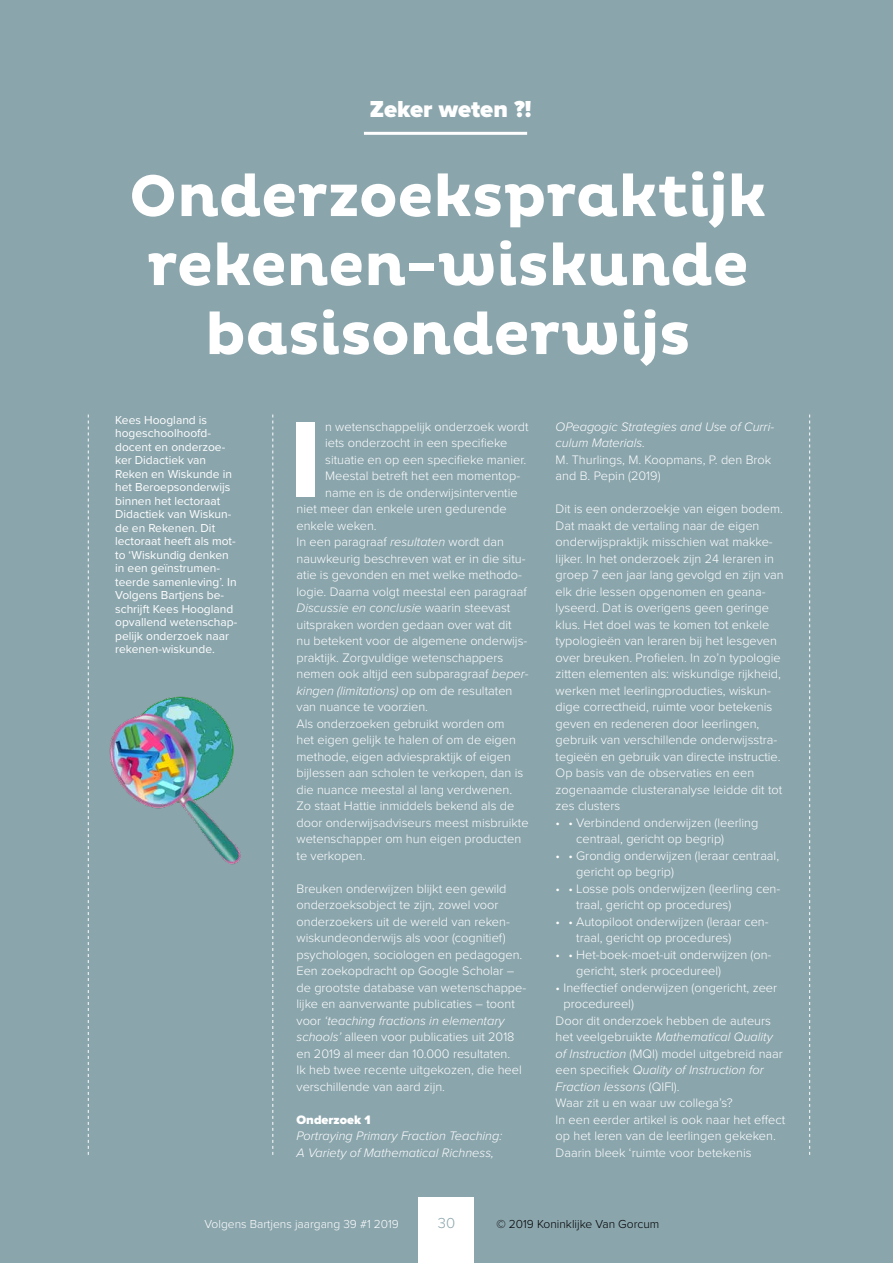
<style>
.page{position:relative;width:893px;height:1263px;background:#8aa5ac}
.page>*{position:absolute;margin:0;border:0;box-sizing:border-box;transform-origin:0 0}
.t1{font:700 109.8px "Pluto";color:#fff}
.t2{font:700 60px/69px "Pluto";letter-spacing:-.01em;color:#fff;text-align:center}
.t3{font:900 24px "Proxima Nova";color:#fff}
.t4{font:300 15px "Proxima Nova";color:#8aa5ac}
.t5{font:300 12.75px/16.5px "Proxima Nova";color:#fff}
.t6{font:italic 300 12.75px/16.5px "Proxima Nova";color:#fff}
.t7{font:900 12.75px "Proxima Nova";color:#fff}
.t8{font:12px/13.5px "Proxima Nova";color:#fff}
.t9{font:300 12px "Proxima Nova";color:#fff}
.t10{font:300 12px "Proxima Nova";color:#000}
.s1{font-style:italic}
.s2{font-style:normal}
</style>
<div class="page">
<hr style="left:364px;top:132px;width:163px;height:3px;background:#fff">
<svg style="left:272px;top:414px;width:1px;height:741px"></svg>
<svg style="left:88px;top:414px;width:1px;height:741px"></svg>
<svg style="left:809px;top:414px;width:1px;height:741px"></svg>
<img style="left:109px;top:696px;width:132px;height:169px">
<div style="left:419px;top:1197px;width:55px;height:66px;background:#fff"></div>
<h3 class="t3" style="left:370px;top:91px;width:163px">Zeker weten ?!</h3>
<h2 class="t2" style="left:129px;top:163px;width:639px">Onderzoekspraktijk rekenen-wiskunde basisonderwijs</h2>
<p class="t8" style="left:115px;top:413px;width:124px">Kees Hoogland is hogeschoolhoofd&shy;docent en onderzoe&shy;ker Didactiek van<br>Reken en Wiskunde in het Beroepsonderwijs binnen het lectoraat<br>Didactiek van Wiskun&shy;de en Rekenen. Dit lectoraat heeft als mot&shy;to ‘Wiskundig denken in een geïnstrumen&shy;teerde samenleving’. In<br>Volgens Bartjens be&shy;schrijft Kees Hoogland opvallend wetenschap&shy;pelijk onderzoek naar rekenen-wiskunde.</p>
<p class="t6" style="left:556px;top:417px;width:220px">OPeagogic Strategies and Use of Curri&shy;culum Materials.</p>
<h1 class="t1" style="left:286px;top:397px;width:40px">I</h1>
<p class="t5" style="left:325px;top:417px;width:205px">n wetenschappelijk onderzoek wordt</p>
<p class="t5" style="left:325px;top:434px;width:184px">iets onderzocht in een specifieke</p>
<p class="t5" style="left:325px;top:450px;width:203px">situatie en op een specifieke manier.</p>
<p class="t5" style="left:325px;top:467px;width:196px">Meestal betreft het een momentop-</p>
<p class="t5" style="left:325px;top:483px;width:194px">name en is de onderwijsinterventie</p>
<p class="t5" style="left:297px;top:500px;width:212px">niet meer dan enkele uren gedurende</p>
<p class="t5" style="left:297px;top:516px;width:82px">enkele weken.</p>
<p class="t5" style="left:297px;top:533px;width:209px">In een paragraaf <span class="s1">resultaten</span> wordt dan</p>
<p class="t5" style="left:297px;top:549px;width:231px">nauwkeurig beschreven wat er in die situ-</p>
<p class="t5" style="left:297px;top:566px;width:227px">atie is gevonden en met welke methodo-</p>
<p class="t5" style="left:297px;top:582px;width:232px">logie. Daarna volgt meestal een paragraaf</p>
<p class="t6" style="left:297px;top:599px;width:215px">Discussie en conclusie <span class="s2">waarin steevast</span></p>
<p class="t5" style="left:297px;top:615px;width:217px">uitspraken worden gedaan over wat dit</p>
<p class="t5" style="left:297px;top:632px;width:232px">nu betekent voor de algemene onderwijs-</p>
<p class="t5" style="left:297px;top:648px;width:208px">praktijk. Zorgvuldige wetenschappers</p>
<p class="t5" style="left:297px;top:665px;width:234px">nemen ook altijd een subparagraaf <span class="s1">beper-</span></p>
<p class="t6" style="left:297px;top:681px;width:217px">kingen (limitations) <span class="s2">op om de resultaten</span></p>
<p class="t5" style="left:297px;top:698px;width:133px">van nuance te voorzien.</p>
<p class="t5" style="left:297px;top:714px;width:210px">Als onderzoeken gebruikt worden om</p>
<p class="t5" style="left:297px;top:731px;width:221px">het eigen gelijk te halen of om de eigen</p>
<p class="t5" style="left:297px;top:747px;width:216px">methode, eigen adviespraktijk of eigen</p>
<p class="t5" style="left:297px;top:764px;width:228px">bijlessen aan scholen te verkopen, dan is</p>
<p class="t5" style="left:297px;top:780px;width:217px">die nuance meestal al lang verdwenen.</p>
<p class="t5" style="left:297px;top:797px;width:219px">Zo staat Hattie inmiddels bekend als de</p>
<p class="t5" style="left:297px;top:813px;width:234px">door onderwijsadviseurs meest misbruikte</p>
<p class="t5" style="left:297px;top:830px;width:226px">wetenschapper om hun eigen producten</p>
<p class="t5" style="left:297px;top:846px;width:71px">te verkopen.</p>
<p class="t5" style="left:297px;top:879px;width:231px">Breuken onderwijzen blijkt een gewild onderzoeksobject te zijn, zowel voor onderzoekers uit de wereld van reken-- wiskundeonderwijs als voor (cognitief) psychologen, sociologen en pedagogen.<br>Een zoekopdracht op Google Scholar – de grootste database van wetenschappe&shy;lijke en aanverwante publicaties – toont voor <span class="s1">‘teaching fractions in elementary schools’</span> alleen voor publicaties uit 2018 en 2019 al meer dan 10.000 resultaten.<br>Ik heb twee recente uitgekozen, die heel verschillende van aard zijn.</p>
<p class="t7" style="left:297px;top:1110px;width:75px">Onderzoek 1</p>
<p class="t6" style="left:297px;top:1127px;width:207px">Portraying Primary Fraction Teaching:<br>A Variety of Mathematical Richness,</p>
<p class="t5" style="left:556px;top:450px;width:217px">M. Thurlings, M. Koopmans, P. den Brok and B. Pepin (2019)</p>
<p class="t5" style="left:556px;top:500px;width:230px">Dit is een onderzoekje van eigen bodem.<br>Dat maakt de vertaling naar de eigen onderwijspraktijk misschien wat makke&shy;lijker. In het onderzoek zijn 24 leraren in groep 7 een jaar lang gevolgd en zijn van elk drie lessen opgenomen en geana&shy;lyseerd. Dat is overigens geen geringe klus. Het doel was te komen tot enkele typologieën van leraren bij het lesgeven over breuken. Profielen. In zo’n typologie zitten elementen als: wiskundige rijkheid, werken met leerlingproducties, wiskun&shy;dige correctheid, ruimte voor betekenis geven en redeneren door leerlingen, gebruik van verschillende onderwijsstra&shy;tegieën en gebruik van directe instructie.<br>Op basis van de observaties en een zogenaamde clusteranalyse leidde dit tot zes clusters</p>
<p class="t5" style="left:576px;top:813px;width:184px;text-indent:-21px">• • Verbindend onderwijzen (leerling centraal, gericht op begrip)</p>
<p class="t5" style="left:576px;top:846px;width:204px;text-indent:-21px">• • Grondig onderwijzen (leraar centraal, gericht op begrip)</p>
<p class="t5" style="left:576px;top:879px;width:206px;text-indent:-21px">• • Losse pols onderwijzen (leerling cen&shy;traal, gericht op procedures)</p>
<p class="t5" style="left:576px;top:912px;width:194px;text-indent:-21px">• • Autopiloot onderwijzen (leraar cen&shy;traal, gericht op procedures)</p>
<p class="t5" style="left:576px;top:945px;width:197px;text-indent:-21px">• • Het-boek-moet-uit onderwijzen (on&shy;gericht, sterk procedureel)</p>
<p class="t5" style="left:556px;top:978px;width:223px">• Ineffectief onderwijzen (ongericht, zeer</p>
<p class="t5" style="left:563px;top:995px;width:72px">procedureel)</p>
<p class="t5" style="left:556px;top:1011px;width:217px">Door dit onderzoek hebben de auteurs</p>
<p class="t6" style="left:556px;top:1028px;width:219px"><span class="s2">het veelgebruikte</span> Mathematical Quality</p>
<p class="t5" style="left:556px;top:1044px;width:229px"><span class="s1">of Instruction</span> (MQI) model uitgebreid naar</p>
<p class="t6" style="left:556px;top:1061px;width:210px"><span class="s2">een specifiek</span> Quality of Instruction for</p>
<p class="t6" style="left:556px;top:1077px;width:126px">Fraction lessons <span class="s2">(QIFl).</span></p>
<p class="t5" style="left:556px;top:1094px;width:179px">Waar zit u en waar uw collega’s?</p>
<p class="t5" style="left:556px;top:1110px;width:231px">In een eerder artikel is ook naar het effect</p>
<p class="t5" style="left:556px;top:1127px;width:222px">op het leren van de leerlingen gekeken.</p>
<p class="t5" style="left:556px;top:1143px;width:197px">Daarin bleek ‘ruimte voor betekenis</p>
<p class="t9" style="left:205px;top:1215px;width:196px">Volgens Bartjens jaargang 39 #1 2019</p>
<p class="t4" style="left:438px;top:1211px;width:19px">30</p>
<p class="t10" style="left:496px;top:1215px;width:164px">© 2019 Koninklijke Van Gorcum</p>
</div>
